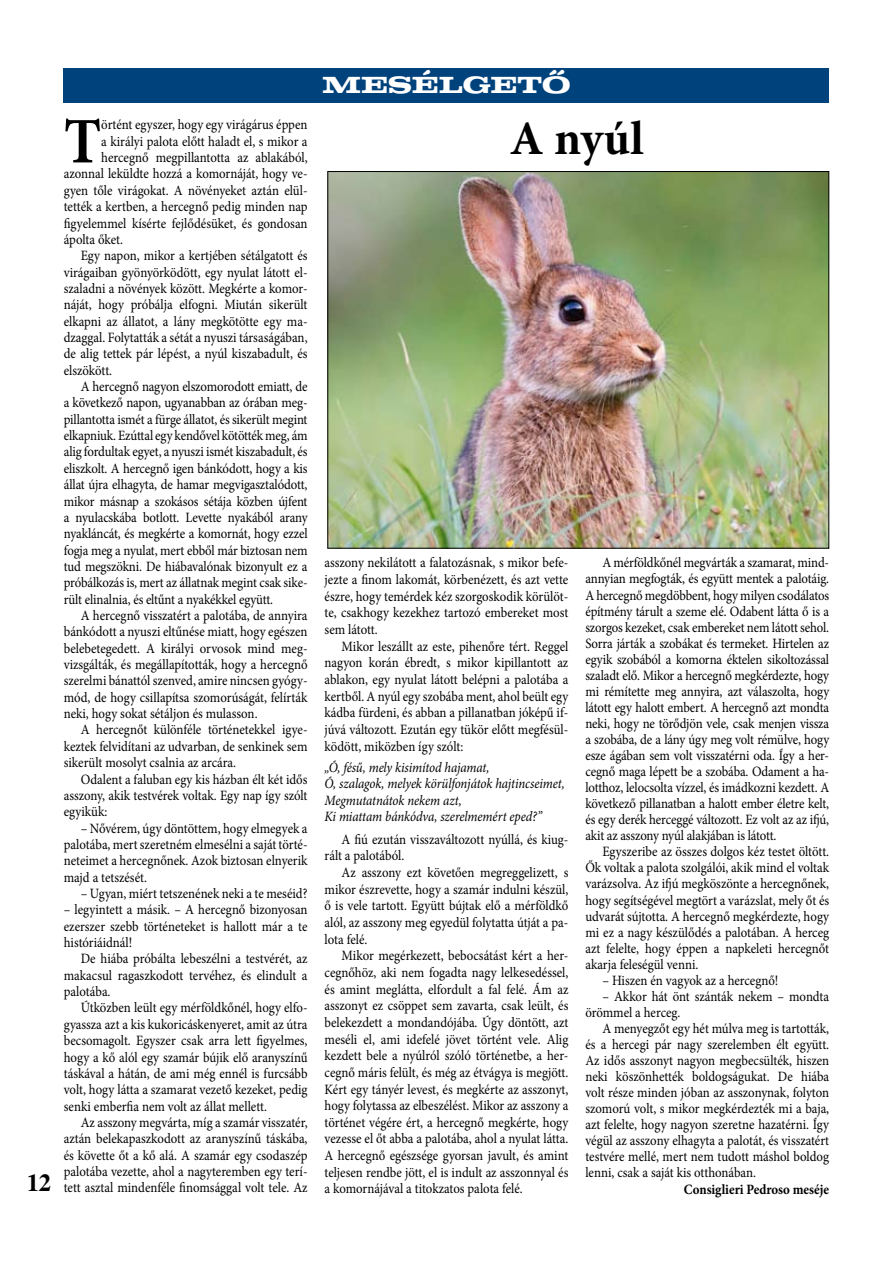
<style>
.page{position:relative;width:893px;height:1263px;background:#fff}
.page>*{position:absolute;margin:0;border:0;box-sizing:border-box;transform-origin:0 0}
.t1{font:700 64.95px "Minion Pro";color:#000;scale:.9 1}
.t2{font:700 48px "Minion Pro";color:#000}
.t3{font:700 24px "Clarendon Extended";color:#fff}
.t4{font:700 24px "CG Times";color:#000}
.t5{font:14.25px/16px "Minion Pro";letter-spacing:-.005em;color:#000;text-align:justify;scale:.9 1}
.t6{font:italic 14.25px/16.6px "Minion Pro";letter-spacing:-.01em;color:#000;scale:.9 1}
.t7{font:700 14.25px "Minion Pro";color:#000;scale:.9 1}
</style>
<div class="page">
<div style="left:64px;top:68px;width:765px;height:34px;background:#00427c"></div>
<img style="left:329px;top:173px;width:498px;height:374px">
<h3 class="t4" style="left:27px;top:1168px;width:25px">12</h3>
<h1 class="t1" style="left:64px;top:96px;width:43px">T</h1>
<p class="t5" style="left:101px;top:117px;width:231px">örtént egyszer, hogy egy virágárus éppen</p>
<p class="t5" style="left:101px;top:133px;width:231px">a királyi palota előtt haladt el, s mikor a</p>
<p class="t5" style="left:101px;top:150px;width:231px">hercegnő megpillantotta az ablakából,</p>
<p class="t5" style="left:64px;top:166px;width:272px">azonnal leküldte hozzá a komornáját, hogy ve-</p>
<p class="t5" style="left:64px;top:182px;width:272px">gyen tőle virágokat. A növényeket aztán elül-</p>
<p class="t5" style="left:64px;top:199px;width:272px">tették a kertben, a hercegnő pedig minden nap</p>
<p class="t5" style="left:64px;top:215px;width:272px">figyelemmel kísérte fejlődésüket, és gondosan</p>
<p class="t5" style="left:64px;top:231px;width:67px">ápolta őket.</p>
<p class="t5" style="left:81px;top:248px;width:253px">Egy napon, mikor a kertjében sétálgatott és</p>
<p class="t5" style="left:64px;top:264px;width:272px">virágaiban gyönyörködött, egy nyulat látott el-</p>
<p class="t5" style="left:64px;top:280px;width:272px">szaladni a növények között. Megkérte a komor-</p>
<p class="t5" style="left:64px;top:297px;width:272px">náját, hogy próbálja elfogni. Miután sikerült</p>
<p class="t5" style="left:64px;top:313px;width:272px">elkapni az állatot, a lány megkötötte egy ma-</p>
<p class="t5" style="left:64px;top:329px;width:272px">dzaggal. Folytatták a sétát a nyuszi társaságában,</p>
<p class="t5" style="left:64px;top:346px;width:272px">de alig tettek pár lépést, a nyúl kiszabadult, és</p>
<p class="t5" style="left:64px;top:362px;width:55px">elszökött.</p>
<p class="t5" style="left:81px;top:379px;width:253px">A hercegnő nagyon elszomorodott emiatt, de</p>
<p class="t5" style="left:64px;top:395px;width:272px">a következő napon, ugyanabban az órában meg-</p>
<p class="t5" style="left:64px;top:411px;width:272px">pillantotta ismét a fürge állatot, és sikerült megint</p>
<p class="t5" style="left:64px;top:428px;width:272px">elkapniuk. Ezúttal egy kendővel kötötték meg, ám</p>
<p class="t5" style="left:64px;top:444px;width:272px">alig fordultak egyet, a nyuszi ismét kiszabadult, és</p>
<p class="t5" style="left:64px;top:460px;width:272px">eliszkolt. A hercegnő igen bánkódott, hogy a kis</p>
<p class="t5" style="left:64px;top:477px;width:272px">állat újra elhagyta, de hamar megvigasztalódott,</p>
<p class="t5" style="left:64px;top:493px;width:272px">mikor másnap a szokásos sétája közben újfent</p>
<p class="t5" style="left:64px;top:509px;width:272px">a nyulacskába botlott. Levette nyakából arany</p>
<p class="t5" style="left:64px;top:526px;width:272px">nyakláncát, és megkérte a komornát, hogy ezzel</p>
<p class="t5" style="left:64px;top:542px;width:272px">fogja meg a nyulat, mert ebből már biztosan nem</p>
<p class="t5" style="left:64px;top:558px;width:272px">tud megszökni. De hiábavalónak bizonyult ez a</p>
<p class="t5" style="left:64px;top:575px;width:272px">próbálkozás is, mert az állatnak megint csak sike-</p>
<p class="t5" style="left:64px;top:591px;width:234px">rült elinalnia, és eltűnt a nyakékkel együtt.</p>
<p class="t5" style="left:81px;top:607px;width:253px">A hercegnő visszatért a palotába, de annyira</p>
<p class="t5" style="left:64px;top:624px;width:272px">bánkódott a nyuszi eltűnése miatt, hogy egészen</p>
<p class="t5" style="left:64px;top:640px;width:272px">belebetegedett. A királyi orvosok mind meg-</p>
<p class="t5" style="left:64px;top:656px;width:272px">vizsgálták, és megállapították, hogy a hercegnő</p>
<p class="t5" style="left:64px;top:673px;width:272px">szerelmi bánattól szenved, amire nincsen gyógy-</p>
<p class="t5" style="left:64px;top:689px;width:272px">mód, de hogy csillapítsa szomorúságát, felírták</p>
<p class="t5" style="left:64px;top:706px;width:217px">neki, hogy sokat sétáljon és mulasson.</p>
<p class="t5" style="left:81px;top:722px;width:253px">A hercegnőt különféle történetekkel igye-</p>
<p class="t5" style="left:64px;top:738px;width:272px">keztek felvidítani az udvarban, de senkinek sem</p>
<p class="t5" style="left:64px;top:755px;width:193px">sikerült mosolyt csalnia az arcára.</p>
<p class="t5" style="left:81px;top:771px;width:253px">Odalent a faluban egy kis házban élt két idős</p>
<p class="t5" style="left:64px;top:787px;width:272px">asszony, akik testvérek voltak. Egy nap így szólt</p>
<p class="t5" style="left:64px;top:804px;width:50px">egyikük:</p>
<p class="t5" style="left:64px;top:820px;width:272px;text-indent:17px">– Nővérem, úgy döntöttem, hogy elmegyek a palotába, mert szeretném elmesélni a saját törté&shy;neteimet a hercegnőnek. Azok biztosan elnyerik majd a tetszését.</p>
<p class="t5" style="left:81px;top:885px;width:253px">– Ugyan, miért tetszenének neki a te meséid?</p>
<p class="t5" style="left:64px;top:902px;width:272px">– legyintett a másik. – A hercegnő bizonyosan ezerszer szebb történeteket is hallott már a te históriáidnál!</p>
<p class="t5" style="left:64px;top:951px;width:272px;text-indent:17px">De hiába próbálta lebeszélni a testvérét, az makacsul ragaszkodott tervéhez, és elindult a palotába.</p>
<p class="t5" style="left:64px;top:1000px;width:272px;text-indent:17px">Útközben leült egy mérföldkőnél, hogy elfo&shy;gyassza azt a kis kukoricáskenyeret, amit az útra becsomagolt. Egyszer csak arra lett figyelmes, hogy a kő alól egy szamár bújik elő aranyszínű táskával a hátán, de ami még ennél is furcsább volt, hogy látta a szamarat vezető kezeket, pedig senki emberfia nem volt az állat mellett.</p>
<p class="t5" style="left:64px;top:1114px;width:272px;text-indent:17px">Az asszony megvárta, míg a szamár visszatér, aztán belekapaszkodott az aranyszínű táskába, és követte őt a kő alá. A szamár egy csodaszép palotába vezette, ahol a nagyteremben egy terí&shy;tett asztal mindenféle finomsággal volt tele. Az</p>
<h3 class="t3" style="left:322px;top:69px;width:250px">MESÉLGETŐ</h3>
<h2 class="t2" style="left:510px;top:105px;width:135px">A nyúl</h2>
<p class="t5" style="left:325px;top:555px;width:272px;line-height:16.6px">asszony nekilátott a falatozásnak, s mikor befe&shy;jezte a finom lakomát, körbenézett, és azt vette észre, hogy temérdek kéz szorgoskodik körülöt&shy;te, csakhogy kezekhez tartozó embereket most sem látott.</p>
<p class="t5" style="left:325px;top:638px;width:272px;line-height:16.6px;text-indent:17px">Mikor leszállt az este, pihenőre tért. Reggel nagyon korán ébredt, s mikor kipillantott az ablakon, egy nyulat látott belépni a palotába a kertből. A nyúl egy szobába ment, ahol beült egy kádba fürdeni, és abban a pillanatban jóképű if&shy;júvá változott. Ezután egy tükör előtt megfésül&shy;ködött, miközben így szólt:</p>
<p class="t6" style="left:325px;top:759px;width:268px">„Ó, fésű, mely kisimítod hajamat,<br>Ó, szalagok, melyek körülfonjátok hajtincseimet, Megmutatnátok nekem azt,<br>Ki miattam bánkódva, szerelmemért eped?”</p>
<p class="t5" style="left:325px;top:831px;width:272px;line-height:16.6px;text-indent:17px">A fiú ezután visszaváltozott nyúllá, és kiug&shy;rált a palotából.</p>
<p class="t5" style="left:325px;top:864px;width:272px;line-height:16.6px;text-indent:17px">Az asszony ezt követően megreggelizett, s mikor észrevette, hogy a szamár indulni készül, ő is vele tartott. Együtt bújtak elő a mérföldkő alól, az asszony meg egyedül folytatta útját a pa&shy;lota felé.</p>
<p class="t5" style="left:325px;top:947px;width:272px;line-height:16.6px;text-indent:17px">Mikor megérkezett, bebocsátást kért a her&shy;cegnőhöz, aki nem fogadta nagy lelkesedéssel, és amint meglátta, elfordult a fal felé. Ám az asszonyt ez csöppet sem zavarta, csak leült, és belekezdett a mondandójába. Úgy döntött, azt meséli el, ami idefelé jövet történt vele. Alig kezdett bele a nyúlról szóló történetbe, a her&shy;cegnő máris felült, és még az étvágya is megjött.<br>Kért egy tányér levest, és megkérte az asszonyt, hogy folytassa az elbeszélést. Mikor az asszony a történet végére ért, a hercegnő megkérte, hogy vezesse el őt abba a palotába, ahol a nyulat látta.<br>A hercegnő egészsége gyorsan javult, és amint teljesen rendbe jött, el is indult az asszonnyal és a komornájával a titokzatos palota felé.</p>
<p class="t5" style="left:585px;top:555px;width:272px;text-indent:17px">A mérföldkőnél megvárták a szamarat, mind&shy;annyian megfogták, és együtt mentek a palotáig.<br>A hercegnő megdöbbent, hogy milyen csodálatos építmény tárult a szeme elé. Odabent látta ő is a szorgos kezeket, csak embereket nem látott sehol.<br>Sorra járták a szobákat és termeket. Hirtelen az egyik szobából a komorna éktelen sikoltozással szaladt elő. Mikor a hercegnő megkérdezte, hogy mi rémítette meg annyira, azt válaszolta, hogy látott egy halott embert. A hercegnő azt mondta neki, hogy ne törődjön vele, csak menjen vissza a szobába, de a lány úgy meg volt rémülve, hogy esze ágában sem volt visszatérni oda. Így a her&shy;cegnő maga lépett be a szobába. Odament a ha&shy;lotthoz, lelocsolta vízzel, és imádkozni kezdett. A következő pillanatban a halott ember életre kelt, és egy derék herceggé változott. Ez volt az az ifjú, akit az asszony nyúl alakjában is látott.</p>
<p class="t5" style="left:585px;top:844px;width:272px;text-indent:17px">Egyszeribe az összes dolgos kéz testet öltött.<br>Ők voltak a palota szolgálói, akik mind el voltak varázsolva. Az ifjú megköszönte a hercegnőnek, hogy segítségével megtört a varázslat, mely őt és udvarát sújtotta. A hercegnő megkérdezte, hogy mi ez a nagy készülődés a palotában. A herceg azt felelte, hogy éppen a napkeleti hercegnőt akarja feleségül venni.</p>
<p class="t5" style="left:602px;top:972px;width:197px">– Hiszen én vagyok az a hercegnő!</p>
<p class="t5" style="left:585px;top:988px;width:272px;text-indent:17px">– Akkor hát önt szánták nekem – mondta örömmel a herceg.</p>
<p class="t5" style="left:585px;top:1020px;width:272px;text-indent:17px">A menyegzőt egy hét múlva meg is tartották, és a hercegi pár nagy szerelemben élt együtt.<br>Az idős asszonyt nagyon megbecsülték, hiszen neki köszönhették boldogságukat. De hiába volt része minden jóban az asszonynak, folyton szomorú volt, s mikor megkérdezték mi a baja, azt felelte, hogy nagyon szeretne hazatérni. Így végül az asszony elhagyta a palotát, és visszatért testvére mellé, mert nem tudott máshol boldog lenni, csak a saját kis otthonában.</p>
<p class="t7" style="left:684px;top:1179px;width:163px">Consiglieri Pedroso meséje</p>
</div>
